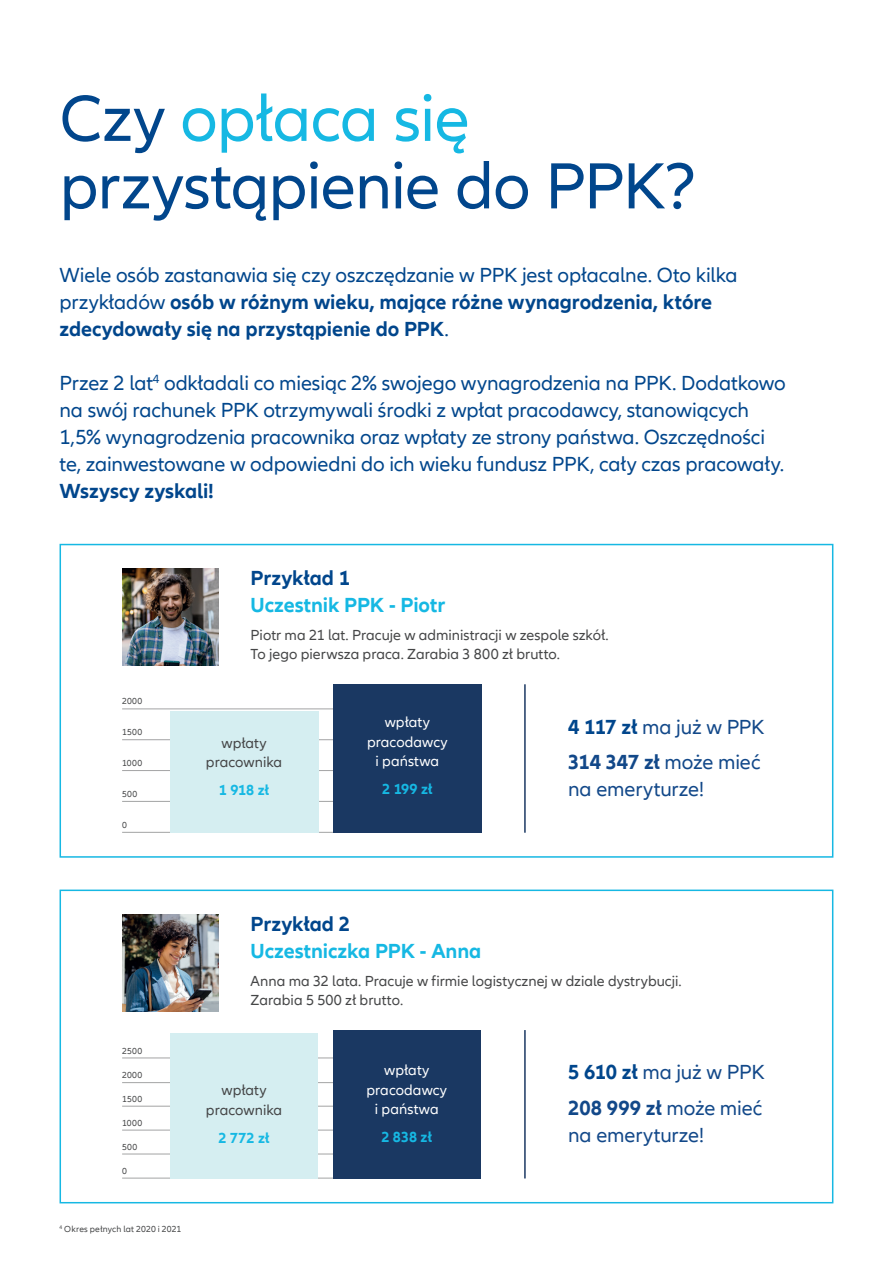
<style>
.page{position:relative;width:893px;height:1263px;background:#fff}
.page>*{position:absolute;margin:0;border:0;box-sizing:border-box;transform-origin:0 0}
.t1{font:67.5px/67.5px "Allianz Neo";letter-spacing:-.015em;color:#01468c}
.Subheadline___CTA_12{font:21px/27px "Allianz Neo";letter-spacing:-.005em;color:#01468c}
.Subheadline___CTA_12-2{font:700 21px/27px "Allianz Neo";letter-spacing:-.005em;color:#01468c}
.Subheadline___CTA_12-3{font:21px "Allianz Neo";letter-spacing:-.005em;color:#124889}
.t2{font:700 21px "Allianz Neo";color:#16b8e3}
.t3{font:700 21px "Allianz Neo";letter-spacing:.005em;color:#124889}
.Subheadline___CTA_12-4{font:15px "Allianz Neo";letter-spacing:.005em;color:#454647}
.Subheadline___CTA_12-5{font:15px "Allianz Neo";letter-spacing:.005em;color:#fff}
.Subheadline___CTA_12-6{font:700 15px "Allianz Neo";letter-spacing:.01em;color:#16b8e3}
.Subheadline___CTA_12-7{font:9px "Allianz Neo";letter-spacing:.025em;color:#454647}
.s1{color:#16b8e3}
.s2{font-weight:400}
.s3{font-weight:700}
.s4{font-weight:700;color:#01468c}
</style>
<div class="page">
<hr style="left:122px;top:1178px;width:353px;height:1px;background:#454647">
<hr style="left:122px;top:832px;width:353px;height:1px;background:#454647">
<hr style="left:122px;top:708px;width:353px;height:1px;background:#454647">
<hr style="left:122px;top:1057px;width:353px;height:1px;background:#454647">
<hr style="left:122px;top:1082px;width:353px;height:1px;background:#454647">
<hr style="left:122px;top:1106px;width:353px;height:1px;background:#454647">
<hr style="left:122px;top:1130px;width:353px;height:1px;background:#454647">
<hr style="left:122px;top:1153px;width:353px;height:1px;background:#454647">
<hr style="left:122px;top:739px;width:353px;height:1px;background:#454647">
<hr style="left:122px;top:770px;width:353px;height:1px;background:#454647">
<hr style="left:122px;top:801px;width:353px;height:1px;background:#454647">
<div style="left:170px;top:1033px;width:148px;height:145px;background:#d5eef1"></div>
<div style="left:333px;top:1030px;width:147px;height:148px;background:#1a3862"></div>
<div style="left:60px;top:544px;width:773px;height:314px;border:2px solid #16b8e3"></div>
<img style="left:122px;top:569px;width:97px;height:96px">
<div style="left:170px;top:712px;width:148px;height:121px;background:#d5eef1"></div>
<div style="left:333px;top:684px;width:149px;height:149px;background:#1a3862"></div>
<hr style="left:524px;top:684px;width:2px;height:149px;background:#1a3862">
<div style="left:60px;top:889px;width:773px;height:314px;border:2px solid #16b8e3"></div>
<hr style="left:524px;top:1030px;width:2px;height:148px;background:#1a3862">
<img style="left:122px;top:914px;width:97px;height:97px">
<p class="t1" style="left:60px;top:86px;width:638px">Czy <span class="s1">opłaca się </span>przystąpienie do PPK?</p>
<p class="Subheadline___CTA_12-2" style="left:60px;top:262px;width:680px"><span class="s2">Wiele osób zastanawia się czy oszczędzanie w PPK jest opłacalne. Oto kilka przykładów</span> osób w różnym wieku, mające różne wynagrodzenia, które zdecydowały się na przystąpienie do PPK<span class="s2">.</span></p>
<p class="Subheadline___CTA_12" style="left:60px;top:370px;width:728px">Przez 2 lat<sup>4</sup> odkładali co miesiąc 2% swojego wynagrodzenia na PPK. Dodatkowo na swój rachunek PPK otrzymywali środki z wpłat pracodawcy, stanowiących 1,5% wynagrodzenia pracownika oraz wpłaty ze strony państwa. Oszczędności te, zainwestowane w odpowiedni do ich wieku fundusz PPK, cały czas pracowały.<br><span class="s3">Wszyscy zyskali!</span></p>
<p class="Subheadline___CTA_12-7" style="left:122px;top:696px;width:22px">2000</p>
<p class="Subheadline___CTA_12-7" style="left:122px;top:727px;width:22px">1500</p>
<p class="Subheadline___CTA_12-7" style="left:122px;top:758px;width:22px">1000</p>
<p class="Subheadline___CTA_12-7" style="left:122px;top:789px;width:17px">500</p>
<p class="Subheadline___CTA_12-7" style="left:122px;top:820px;width:6px">0</p>
<p class="Subheadline___CTA_12-2" style="left:251px;top:565px;width:101px">Przykład 1</p>
<p class="t2" style="left:251px;top:593px;width:196px">Uczestnik PPK - Piotr</p>
<p class="Subheadline___CTA_12-4" style="left:251px;top:626px;width:360px">Piotr ma 21 lat. Pracuje w administracji w zespole szkół.</p>
<p class="Subheadline___CTA_12-4" style="left:251px;top:646px;width:311px">To jego pierwsza praca. Zarabia 3 800 zł brutto.</p>
<p class="Subheadline___CTA_12-4" style="left:221px;top:734px;width:47px">wpłaty</p>
<p class="Subheadline___CTA_12-4" style="left:206px;top:754px;width:78px">pracownika</p>
<p class="Subheadline___CTA_12-6" style="left:219px;top:781px;width:52px">1 918 zł</p>
<p class="Subheadline___CTA_12-5" style="left:385px;top:714px;width:47px">wpłaty</p>
<p class="Subheadline___CTA_12-5" style="left:367px;top:733px;width:82px">pracodawcy</p>
<p class="Subheadline___CTA_12-5" style="left:376px;top:753px;width:65px">i państwa</p>
<p class="Subheadline___CTA_12-6" style="left:382px;top:780px;width:52px">2 199 zł</p>
<p class="Subheadline___CTA_12-3" style="left:568px;top:715px;width:198px"><span class="s4">4 117 zł</span> ma już w PPK</p>
<p class="t3" style="left:568px;top:750px;width:194px">314 347 zł <span class="s2">może mieć</span></p>
<p class="Subheadline___CTA_12-3" style="left:568px;top:777px;width:137px">na emeryturze!</p>
<p class="Subheadline___CTA_12-7" style="left:122px;top:1046px;width:22px">2500</p>
<p class="Subheadline___CTA_12-7" style="left:122px;top:1070px;width:22px">2000</p>
<p class="Subheadline___CTA_12-7" style="left:122px;top:1093px;width:22px">1500</p>
<p class="Subheadline___CTA_12-7" style="left:122px;top:1117px;width:22px">1000</p>
<p class="Subheadline___CTA_12-7" style="left:122px;top:1141px;width:17px">500</p>
<p class="Subheadline___CTA_12-7" style="left:122px;top:1165px;width:6px">0</p>
<p class="Subheadline___CTA_12-7" style="left:60px;top:1223px;width:123px"><sup>4</sup> Okres pełnych lat 2020 i 2021</p>
<p class="Subheadline___CTA_12-2" style="left:251px;top:910px;width:101px">Przykład 2</p>
<p class="t2" style="left:251px;top:938px;width:232px">Uczestniczka PPK - Anna</p>
<p class="Subheadline___CTA_12-4" style="left:251px;top:972px;width:433px">Anna ma 32 lata. Pracuje w firmie logistycznej w dziale dystrybucji.</p>
<p class="Subheadline___CTA_12-4" style="left:251px;top:991px;width:154px">Zarabia 5 500 zł brutto.</p>
<p class="Subheadline___CTA_12-4" style="left:221px;top:1082px;width:47px">wpłaty</p>
<p class="Subheadline___CTA_12-4" style="left:206px;top:1101px;width:78px">pracownika</p>
<p class="Subheadline___CTA_12-6" style="left:219px;top:1129px;width:52px">2 772 zł</p>
<p class="Subheadline___CTA_12-5" style="left:384px;top:1061px;width:47px">wpłaty</p>
<p class="Subheadline___CTA_12-5" style="left:366px;top:1081px;width:82px">pracodawcy</p>
<p class="Subheadline___CTA_12-5" style="left:375px;top:1100px;width:65px">i państwa</p>
<p class="Subheadline___CTA_12-6" style="left:381px;top:1128px;width:52px">2 838 zł</p>
<p class="Subheadline___CTA_12-3" style="left:568px;top:1060px;width:198px"><span class="s4">5 610 zł</span> ma już w PPK</p>
<p class="t3" style="left:568px;top:1095px;width:196px">208 999 zł <span class="s2">może mieć</span></p>
<p class="Subheadline___CTA_12-3" style="left:568px;top:1122px;width:137px">na emeryturze!</p>
</div>
